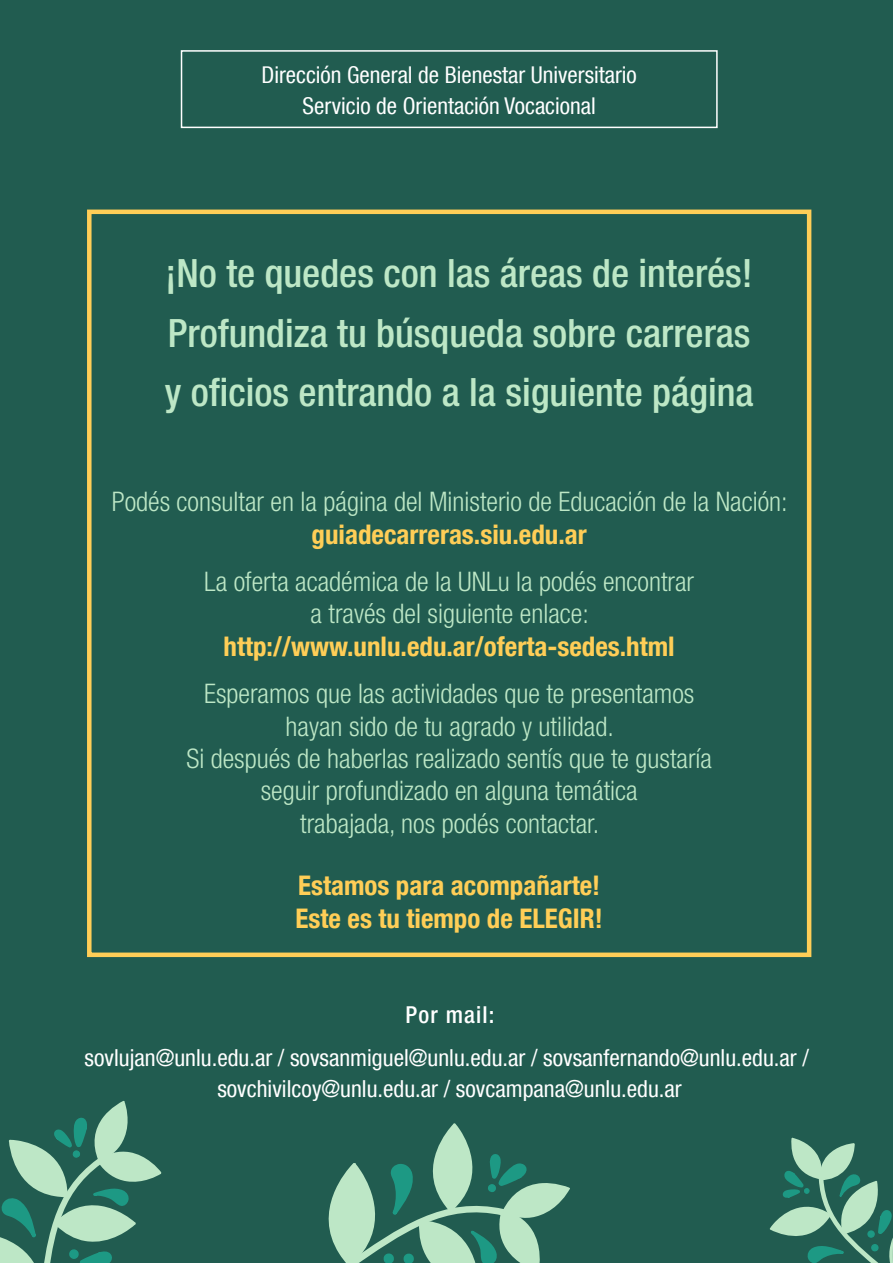
<style>
.page{position:relative;width:893px;height:1263px;background:#215c50}
.page>*{position:absolute;margin:0;border:0;box-sizing:border-box;transform-origin:0 0}
.t1{font:500 condensed 39.15px/59.6px "Helvetica Neue LT Com";color:#bde7c6;text-align:justify}
.t2{font:300 condensed 27px/32.4px "Helvetica Neue LT Com";color:#bde7c6;text-align:center}
.t3{font:700 condensed 27px/32.4px "Helvetica Neue LT Com";color:#ffce57}
.t4{font:condensed 23.4px/31.2px "Helvetica Neue LT Com";color:#fff;text-align:center}
.t5{font:500 condensed 23.4px "Helvetica Neue LT Com";letter-spacing:.05em;color:#fff}
.t6{font:condensed 23.1px/30.8px "Helvetica Neue LT Com";color:#fff;text-align:center}
</style>
<div class="page">
<svg style="left:0;top:1100px;width:162px;height:163px"></svg>
<svg style="left:328px;top:1123px;width:242px;height:140px"></svg>
<svg style="left:770px;top:1138px;width:123px;height:125px"></svg>
<div style="left:87px;top:210px;width:724px;height:747px;border:4px solid #ffce57"></div>
<div style="left:181px;top:50px;width:537px;height:78px;border:2px solid #fff"></div>
<p class="t6" style="left:262px;top:59px;width:377px">Dirección General de Bienestar Universitario<br>Servicio de Orientación Vocacional</p>
<h1 class="t1" style="left:165px;top:243px;width:590px">¡No te quedes con las áreas de interés!<br>Profundiza tu búsqueda sobre carreras y oficios entrando a la siguiente página</h1>
<p class="t2" style="left:112px;top:485px;width:677px">Podés consultar en la página del Ministerio de Educación de la Nación:</p>
<p class="t3" style="left:312px;top:518px;width:277px">guiadecarreras.siu.edu.ar</p>
<p class="t2" style="left:204px;top:565px;width:491px">La oferta académica de la UNLu la podés encontrar a través del siguiente enlace:</p>
<p class="t3" style="left:224px;top:630px;width:453px">http://www.unlu.edu.ar/oferta-sedes.html</p>
<p class="t2" style="left:186px;top:677px;width:527px">Esperamos que las actividades que te presentamos hayan sido de tu agrado y utilidad.<br>Si después de haberlas realizado sentís que te gustaría seguir profundizado en alguna temática<br>trabajada, nos podés contactar.</p>
<p class="t3" style="left:296px;top:870px;width:309px">Estamos para acompañarte!<br>Este es tu tiempo de ELEGIR!</p>
<p class="t5" style="left:405px;top:1000px;width:91px">Por mail:</p>
<p class="t4" style="left:85px;top:1041px;width:726px">sovlujan@unlu.edu.ar / sovsanmiguel@unlu.edu.ar / sovsanfernando@unlu.edu.ar / sovchivilcoy@unlu.edu.ar / sovcampana@unlu.edu.ar</p>
</div>
